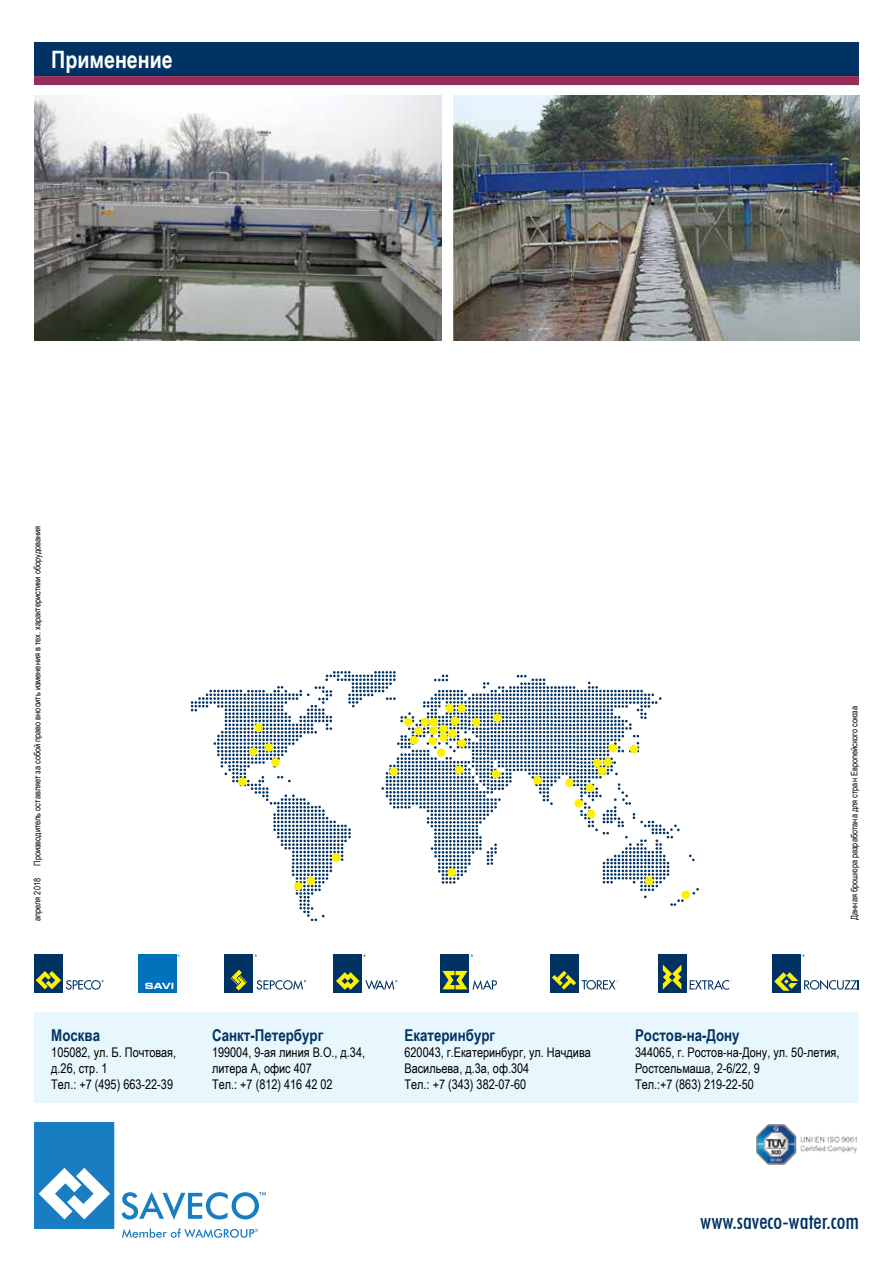
<style>
.page{position:relative;width:893px;height:1263px;background:#fff}
.page>*{position:absolute;margin:0;border:0;box-sizing:border-box;transform-origin:0 0}
.t1{font:700 24px "Arial Narrow";color:#fff}
.t2{font:500 condensed 22.65px "Futura BT";color:#003263}
.t3{font:700 16.2px "Arial Narrow";color:#003263}
.t4{font:13.35px/15.9px "Arial Narrow";color:#000}
.t5{font:9px "Arial Narrow";color:#000}
</style>
<div class="page">
<div style="left:34px;top:42px;width:825px;height:34px;background:#003263"></div>
<div style="left:34px;top:76px;width:825px;height:9px;background:#952d58"></div>
<img style="left:453px;top:96px;width:406px;height:244px">
<img style="left:34px;top:96px;width:408px;height:244px">
<svg style="left:191px;top:671px;width:508px;height:250px"></svg>
<div style="left:249px;top:747px;width:9px;height:9px;background:#fff200;border-radius:50%"></div>
<div style="left:265px;top:743px;width:8px;height:9px;background:#fff200;border-radius:50%"></div>
<div style="left:271px;top:758px;width:9px;height:9px;background:#fff200;border-radius:50%"></div>
<div style="left:332px;top:854px;width:8px;height:8px;background:#fff200;border-radius:50%"></div>
<div style="left:447px;top:868px;width:9px;height:9px;background:#fff200;border-radius:50%"></div>
<div style="left:645px;top:877px;width:8px;height:8px;background:#fff200;border-radius:50%"></div>
<div style="left:587px;top:810px;width:8px;height:8px;background:#fff200;border-radius:50%"></div>
<div style="left:574px;top:799px;width:9px;height:9px;background:#fff200;border-radius:50%"></div>
<div style="left:586px;top:784px;width:8px;height:8px;background:#fff200;border-radius:50%"></div>
<div style="left:565px;top:778px;width:9px;height:9px;background:#fff200;border-radius:50%"></div>
<div style="left:533px;top:776px;width:9px;height:8px;background:#fff200;border-radius:50%"></div>
<div style="left:492px;top:770px;width:8px;height:8px;background:#fff200;border-radius:50%"></div>
<div style="left:455px;top:766px;width:8px;height:8px;background:#fff200;border-radius:50%"></div>
<div style="left:457px;top:739px;width:9px;height:8px;background:#fff200;border-radius:50%"></div>
<div style="left:448px;top:729px;width:9px;height:9px;background:#fff200;border-radius:50%"></div>
<div style="left:439px;top:733px;width:9px;height:9px;background:#fff200;border-radius:50%"></div>
<div style="left:437px;top:748px;width:8px;height:9px;background:#fff200;border-radius:50%"></div>
<div style="left:428px;top:737px;width:9px;height:8px;background:#fff200;border-radius:50%"></div>
<div style="left:410px;top:736px;width:8px;height:8px;background:#fff200;border-radius:50%"></div>
<div style="left:414px;top:726px;width:9px;height:9px;background:#fff200;border-radius:50%"></div>
<div style="left:421px;top:718px;width:8px;height:8px;background:#fff200;border-radius:50%"></div>
<div style="left:429px;top:718px;width:9px;height:8px;background:#fff200;border-radius:50%"></div>
<div style="left:429px;top:726px;width:9px;height:9px;background:#fff200;border-radius:50%"></div>
<div style="left:439px;top:725px;width:9px;height:8px;background:#fff200;border-radius:50%"></div>
<div style="left:451px;top:717px;width:8px;height:8px;background:#fff200;border-radius:50%"></div>
<div style="left:472px;top:718px;width:8px;height:8px;background:#fff200;border-radius:50%"></div>
<div style="left:493px;top:714px;width:9px;height:8px;background:#fff200;border-radius:50%"></div>
<div style="left:445px;top:704px;width:9px;height:9px;background:#fff200;border-radius:50%"></div>
<div style="left:457px;top:704px;width:9px;height:9px;background:#fff200;border-radius:50%"></div>
<div style="left:404px;top:718px;width:9px;height:8px;background:#fff200;border-radius:50%"></div>
<div style="left:603px;top:758px;width:9px;height:9px;background:#fff200;border-radius:50%"></div>
<div style="left:608px;top:744px;width:9px;height:8px;background:#fff200;border-radius:50%"></div>
<div style="left:630px;top:745px;width:8px;height:8px;background:#fff200;border-radius:50%"></div>
<div style="left:598px;top:767px;width:8px;height:8px;background:#fff200;border-radius:50%"></div>
<div style="left:593px;top:759px;width:9px;height:8px;background:#fff200;border-radius:50%"></div>
<div style="left:682px;top:890px;width:8px;height:9px;background:#fff200;border-radius:50%"></div>
<div style="left:389px;top:767px;width:9px;height:9px;background:#fff200;border-radius:50%"></div>
<div style="left:307px;top:877px;width:8px;height:8px;background:#fff200;border-radius:50%"></div>
<div style="left:294px;top:882px;width:9px;height:8px;background:#fff200;border-radius:50%"></div>
<div style="left:254px;top:723px;width:9px;height:9px;background:#fff200;border-radius:50%"></div>
<div style="left:238px;top:777px;width:9px;height:9px;background:#fff200;border-radius:50%"></div>
<div style="left:333px;top:954px;width:29px;height:39px;background:#003263"></div>
<svg style="left:336px;top:972px;width:23px;height:18px"></svg>
<svg style="left:365px;top:980px;width:32px;height:10px"></svg>
<div style="left:138px;top:954px;width:38px;height:39px;background:#0072bc"></div>
<svg style="left:145px;top:983px;width:28px;height:6px"></svg>
<div style="left:34px;top:954px;width:29px;height:39px;background:#003263"></div>
<svg style="left:36px;top:971px;width:68px;height:19px"></svg>
<div style="left:772px;top:954px;width:29px;height:39px;background:#003263"></div>
<svg style="left:774px;top:972px;width:24px;height:19px"></svg>
<svg style="left:804px;top:980px;width:55px;height:10px"></svg>
<div style="left:550px;top:954px;width:28px;height:39px;background:#003263"></div>
<svg style="left:552px;top:971px;width:66px;height:19px"></svg>
<div style="left:225px;top:954px;width:28px;height:39px;background:#003263"></div>
<svg style="left:231px;top:970px;width:16px;height:20px"></svg>
<svg style="left:257px;top:980px;width:49px;height:10px"></svg>
<div style="left:441px;top:954px;width:28px;height:39px;background:#003263"></div>
<svg style="left:442px;top:971px;width:55px;height:19px"></svg>
<div style="left:658px;top:954px;width:28px;height:39px;background:#003263"></div>
<svg style="left:663px;top:964px;width:18px;height:25px"></svg>
<svg style="left:690px;top:980px;width:42px;height:10px"></svg>
<div style="left:34px;top:1012px;width:825px;height:90px;background:#e8f6fd"></div>
<img style="left:756px;top:1124px;width:101px;height:41px">
<svg style="left:34px;top:1122px;width:80px;height:107px"></svg>
<svg style="left:122px;top:1192px;width:144px;height:28px"></svg>
<svg style="left:122px;top:1228px;width:136px;height:10px"></svg>
<h1 class="t1" style="left:51px;top:41px;width:123px">Применение</h1>
<p class="t5" style="left:31px;top:866px;width:342px;rotate:-90deg">Производитель оставляет за собой право вносить изменения в тех. характеристики оборудования</p>
<p class="t5" style="left:31px;top:921px;width:45px;rotate:-90deg">апреля 2018</p>
<p class="t3" style="left:51px;top:1023px;width:50px">Москва</p>
<p class="t4" style="left:51px;top:1044px;width:126px">105082, ул. Б. Почтовая, д.26, стр. 1<br>Тел.: +7 (495) 663-22-39</p>
<p class="t3" style="left:212px;top:1023px;width:113px">Санкт-Петербург</p>
<p class="t4" style="left:212px;top:1044px;width:155px">199004, 9-ая линия В.О., д.34, литера А, офис 407<br>Тел.: +7 (812) 416 42 02</p>
<p class="t3" style="left:404px;top:1023px;width:92px">Екатеринбург</p>
<p class="t4" style="left:404px;top:1044px;width:188px">620043, г.Екатеринбург, ул. Начдива<br>Васильева, д.3а, оф.304<br>Тел.: +7 (343) 382-07-60</p>
<p class="t5" style="left:848px;top:920px;width:215px;rotate:-90deg">Данная брошюра разработана для стран Европейского союза</p>
<p class="t3" style="left:635px;top:1023px;width:106px">Ростов-на-Дону</p>
<p class="t4" style="left:635px;top:1044px;width:206px">344065, г. Ростов-на-Дону, ул. 50-летия,<br>Ростсельмаша, 2-6/22, 9<br>Тел.:+7 (863) 219-22-50</p>
<h2 class="t2" style="left:700px;top:1207px;width:160px">www.saveco-water.com</h2>
</div>
